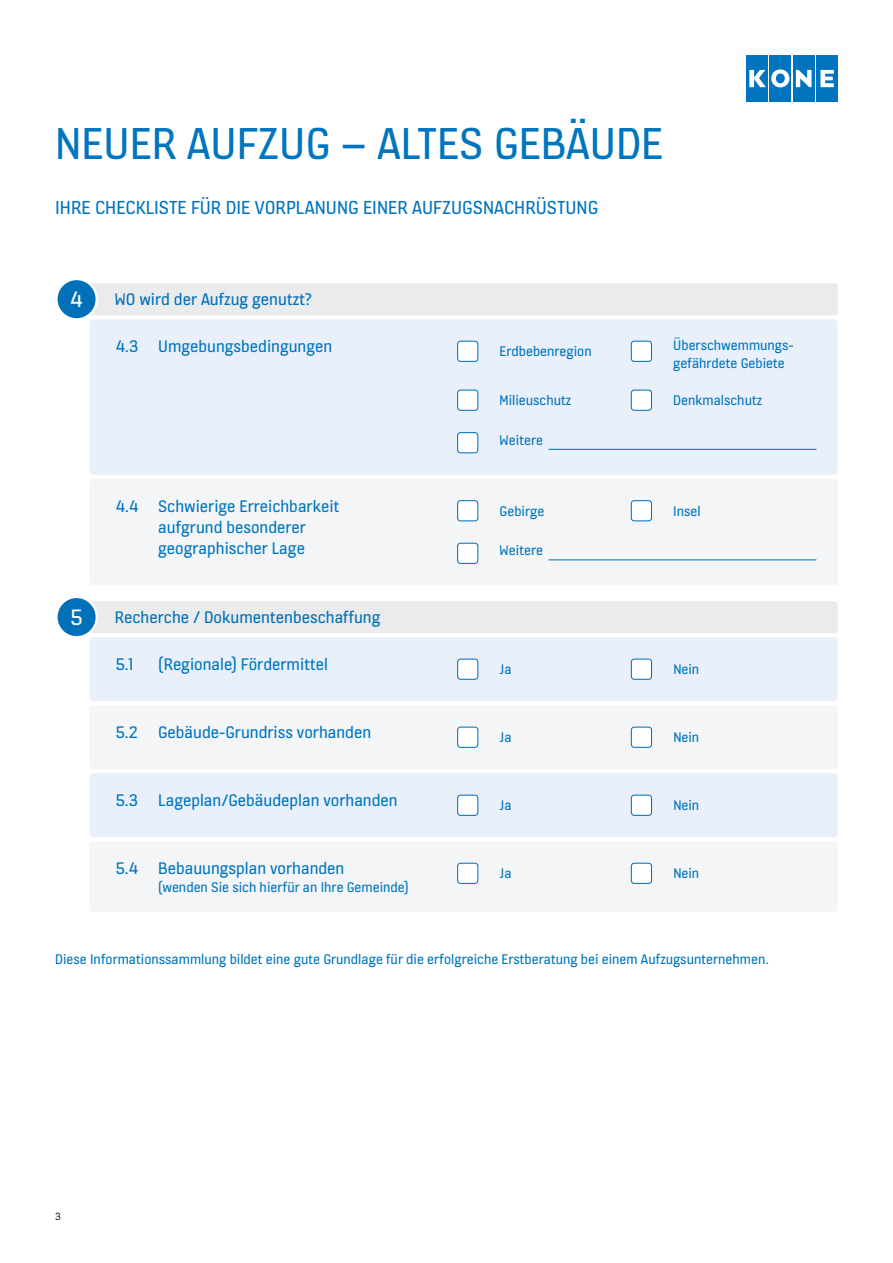
<style>
.page{position:relative;width:893px;height:1263px;background:#fff}
.page>*{position:absolute;margin:0;border:0;box-sizing:border-box;transform-origin:0 0}
.t1{font:48px "KONE Information";color:#0075bf}
.t2{font:24px "KONE Information";color:#fff}
.t3{font:20.25px "KONE Information";color:#0075bf}
.t4{font:18px/21px "KONE Information";color:#0075bf;text-align:center}
.t5{font:18px "KONE Information";color:#0071b9}
.t6{font:15px/18px "KONE Information";color:#0075bf}
.t7{font:11.25px "KONE Information";color:#262e33}
</style>
<div class="page">
<div style="left:746px;top:55px;width:22px;height:47px;background:#0075bf"></div>
<div style="left:793px;top:55px;width:21px;height:47px;background:#0075bf"></div>
<svg style="left:796px;top:70px;width:15px;height:17px"></svg>
<div style="left:770px;top:55px;width:21px;height:47px;background:#0075bf"></div>
<svg style="left:749px;top:69px;width:40px;height:18px"></svg>
<div style="left:816px;top:55px;width:22px;height:47px;background:#0075bf"></div>
<svg style="left:820px;top:70px;width:14px;height:17px"></svg>
<div style="left:89px;top:637px;width:749px;height:64px;background:#eaf0fa;border-radius:3px"></div>
<div style="left:458px;top:659px;width:20px;height:20px;background:#fff;border-radius:3px"></div>
<div style="left:457px;top:658px;width:21px;height:22px;border:1px solid #0075bf;border-radius:3px"></div>
<div style="left:631px;top:659px;width:20px;height:20px;background:#fff;border-radius:3px"></div>
<div style="left:631px;top:658px;width:21px;height:22px;border:1px solid #0075bf;border-radius:3px"></div>
<div style="left:89px;top:773px;width:749px;height:64px;background:#eaf0fa;border-radius:3px"></div>
<div style="left:458px;top:795px;width:20px;height:20px;background:#fff;border-radius:3px"></div>
<div style="left:457px;top:795px;width:21px;height:21px;border:1px solid #0075bf;border-radius:3px"></div>
<div style="left:631px;top:795px;width:20px;height:20px;background:#fff;border-radius:3px"></div>
<div style="left:631px;top:795px;width:21px;height:21px;border:1px solid #0075bf;border-radius:3px"></div>
<div style="left:89px;top:705px;width:749px;height:64px;background:#f4f5f6;border-radius:3px"></div>
<div style="left:458px;top:727px;width:20px;height:20px;background:#fff;border-radius:3px"></div>
<div style="left:457px;top:726px;width:21px;height:22px;border:1px solid #0075bf;border-radius:3px"></div>
<div style="left:631px;top:727px;width:20px;height:20px;background:#fff;border-radius:3px"></div>
<div style="left:631px;top:726px;width:21px;height:22px;border:1px solid #0075bf;border-radius:3px"></div>
<div style="left:89px;top:841px;width:749px;height:70px;background:#f4f5f6;border-radius:3px"></div>
<div style="left:458px;top:863px;width:20px;height:20px;background:#fff;border-radius:3px"></div>
<div style="left:457px;top:863px;width:21px;height:21px;border:1px solid #0075bf;border-radius:3px"></div>
<div style="left:631px;top:863px;width:20px;height:20px;background:#fff;border-radius:3px"></div>
<div style="left:631px;top:863px;width:21px;height:21px;border:1px solid #0075bf;border-radius:3px"></div>
<div style="left:89px;top:601px;width:749px;height:32px;background:#e9ebec;border-radius:3px"></div>
<div style="left:56px;top:597px;width:41px;height:40px;background:#0071b9;border-radius:50%"></div>
<div style="left:55px;top:596px;width:43px;height:42px;border:2px solid #fff;border-radius:50%"></div>
<div style="left:89px;top:283px;width:749px;height:32px;background:#e9ebec;border-radius:3px"></div>
<div style="left:56px;top:279px;width:41px;height:40px;background:#0071b9;border-radius:50%"></div>
<div style="left:55px;top:278px;width:43px;height:42px;border:2px solid #fff;border-radius:50%"></div>
<div style="left:89px;top:479px;width:749px;height:106px;background:#f4f5f6;border-radius:3px"></div>
<div style="left:458px;top:501px;width:20px;height:20px;background:#fff;border-radius:3px"></div>
<div style="left:457px;top:500px;width:21px;height:21px;border:1px solid #0075bf;border-radius:3px"></div>
<div style="left:631px;top:501px;width:20px;height:20px;background:#fff;border-radius:3px"></div>
<div style="left:631px;top:500px;width:21px;height:21px;border:1px solid #0075bf;border-radius:3px"></div>
<hr style="left:548px;top:559px;width:268px;height:1px;background:#0075bf">
<div style="left:458px;top:543px;width:20px;height:20px;background:#fff;border-radius:3px"></div>
<div style="left:457px;top:543px;width:21px;height:21px;border:1px solid #0075bf;border-radius:3px"></div>
<div style="left:89px;top:319px;width:749px;height:156px;background:#eaf0fa;border-radius:3px"></div>
<div style="left:458px;top:390px;width:20px;height:20px;background:#fff;border-radius:3px"></div>
<div style="left:457px;top:390px;width:21px;height:21px;border:1px solid #0075bf;border-radius:3px"></div>
<div style="left:631px;top:390px;width:20px;height:20px;background:#fff;border-radius:3px"></div>
<div style="left:631px;top:390px;width:21px;height:21px;border:1px solid #0075bf;border-radius:3px"></div>
<hr style="left:548px;top:449px;width:268px;height:1px;background:#0075bf">
<div style="left:458px;top:433px;width:20px;height:20px;background:#fff;border-radius:3px"></div>
<div style="left:457px;top:432px;width:21px;height:21px;border:1px solid #0075bf;border-radius:3px"></div>
<div style="left:458px;top:341px;width:20px;height:20px;background:#fff;border-radius:3px"></div>
<div style="left:457px;top:341px;width:21px;height:21px;border:1px solid #0075bf;border-radius:3px"></div>
<div style="left:631px;top:341px;width:20px;height:20px;background:#fff;border-radius:3px"></div>
<div style="left:631px;top:341px;width:21px;height:21px;border:1px solid #0075bf;border-radius:3px"></div>
<h1 class="t1" style="left:55px;top:111px;width:609px">NEUER AUFZUG – ALTES GEBÄUDE</h1>
<h3 class="t3" style="left:55px;top:194px;width:544px">IHRE CHECKLISTE FÜR DIE VORPLANUNG EINER AUFZUGSNACHRÜSTUNG</h3>
<h2 class="t2" style="left:70px;top:283px;width:14px">4</h2>
<p class="t5" style="left:115px;top:287px;width:198px">WO wird der Aufzug genutzt?</p>
<p class="t4" style="left:116px;top:335px;width:218px">4.3 Umgebungsbedingungen</p>
<p class="t6" style="left:500px;top:342px;width:94px">Erdbebenregion</p>
<p class="t6" style="left:673px;top:336px;width:122px">Überschwemmungs&shy;gefährdete Gebiete</p>
<p class="t6" style="left:500px;top:390px;width:73px">Milieuschutz</p>
<p class="t6" style="left:673px;top:390px;width:90px">Denkmalschutz</p>
<p class="t6" style="left:500px;top:430px;width:45px">Weitere</p>
<p class="t4" style="left:116px;top:495px;width:225px">4.4 Schwierige Erreichbarkeit aufgrund besonderer geographischer Lage</p>
<p class="t6" style="left:500px;top:501px;width:46px">Gebirge</p>
<p class="t6" style="left:673px;top:501px;width:29px">Insel</p>
<p class="t6" style="left:500px;top:541px;width:45px">Weitere</p>
<h2 class="t2" style="left:70px;top:601px;width:14px">5</h2>
<p class="t5" style="left:115px;top:605px;width:267px">Recherche / Dokumentenbeschaffung</p>
<p class="t4" style="left:116px;top:653px;width:20px">5.1</p>
<p class="t4" style="left:158px;top:653px;width:171px">(Regionale) Fördermittel</p>
<p class="t6" style="left:500px;top:659px;width:13px">Ja</p>
<p class="t6" style="left:673px;top:659px;width:27px">Nein</p>
<p class="t4" style="left:116px;top:721px;width:257px">5.2 Gebäude-Grundriss vorhanden</p>
<p class="t6" style="left:500px;top:727px;width:13px">Ja</p>
<p class="t6" style="left:673px;top:727px;width:27px">Nein</p>
<p class="t4" style="left:116px;top:789px;width:284px">5.3 Lageplan/Gebäudeplan vorhanden</p>
<p class="t6" style="left:500px;top:795px;width:13px">Ja</p>
<p class="t6" style="left:673px;top:795px;width:27px">Nein</p>
<p class="t4" style="left:116px;top:857px;width:230px">5.4 Bebauungsplan vorhanden</p>
<p class="t6" style="left:158px;top:878px;width:252px">(wenden Sie sich hierfür an Ihre Gemeinde)</p>
<p class="t6" style="left:500px;top:864px;width:13px">Ja</p>
<p class="t6" style="left:673px;top:864px;width:27px">Nein</p>
<p class="t6" style="left:55px;top:949px;width:715px">Diese Informationssammlung bildet eine gute Grundlage für die erfolgreiche Erstberatung bei einem Aufzugsunternehmen.</p>
<p class="t7" style="left:55px;top:1209px;width:7px">3</p>
</div>
